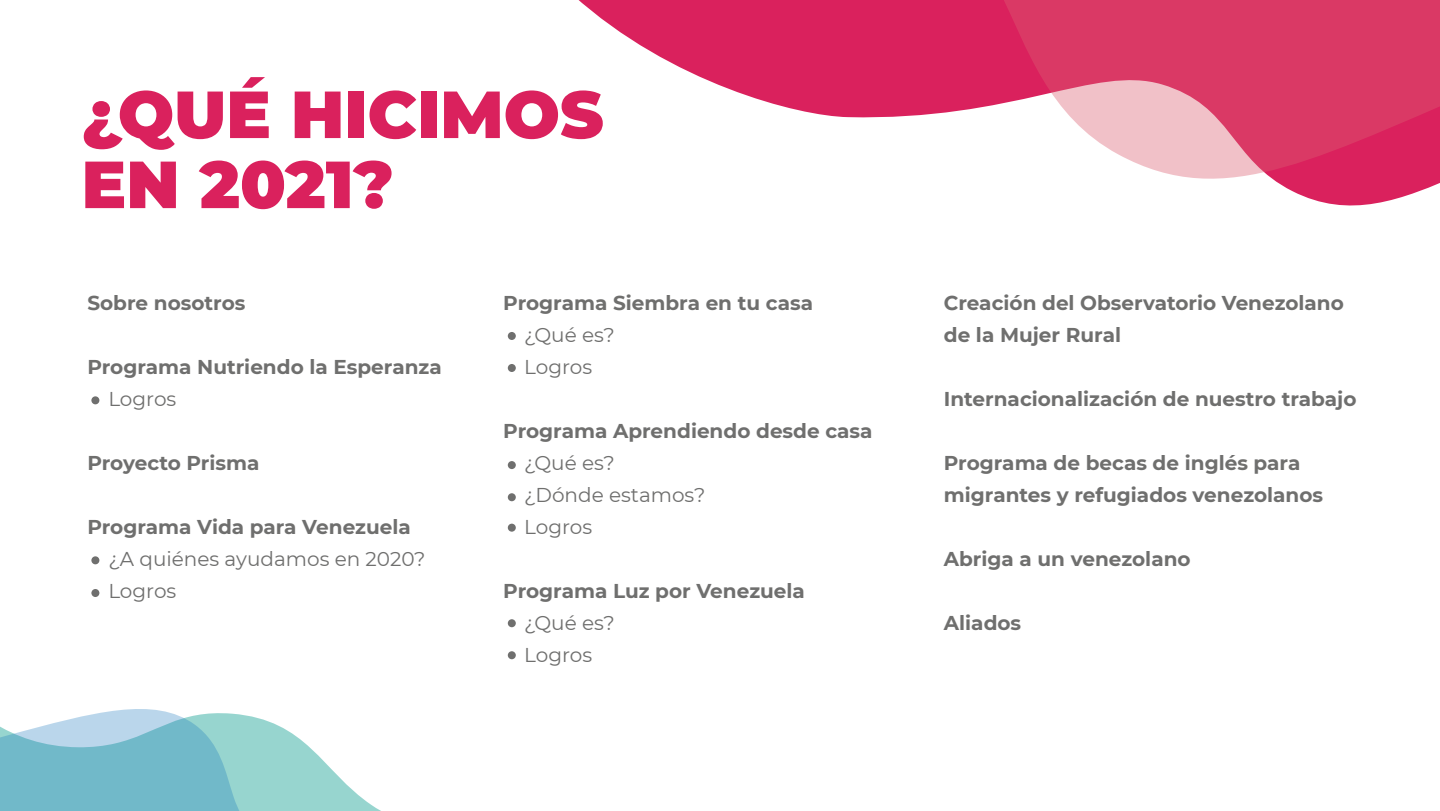
<style>
.page{position:relative;width:1440px;height:811px;background:#fff}
.page>*{position:absolute;margin:0;border:0;box-sizing:border-box;transform-origin:0 0}
.t1{font:900 66.4px/70px "Montserrat";color:#da215d}
.t2{font:700 20px/32px "Montserrat";color:#6f6f6e}
.t3{font:20px/32px "Montserrat";color:#6f6f6e}
</style>
<div class="page">
<svg style="left:578px;top:0;width:862px;height:206px"></svg>
<svg style="left:743px;top:0;width:697px;height:179px"></svg>
<svg style="left:0;top:709px;width:381px;height:102px"></svg>
<div style="left:91px;top:396px;width:8px;height:8px;background:#6f6f6e;border-radius:50%"></div>
<div style="left:91px;top:556px;width:8px;height:8px;background:#6f6f6e;border-radius:50%"></div>
<div style="left:508px;top:332px;width:8px;height:8px;background:#6f6f6e;border-radius:50%"></div>
<div style="left:508px;top:364px;width:8px;height:8px;background:#6f6f6e;border-radius:50%"></div>
<div style="left:508px;top:619px;width:8px;height:8px;background:#6f6f6e;border-radius:50%"></div>
<div style="left:508px;top:651px;width:8px;height:8px;background:#6f6f6e;border-radius:50%"></div>
<div style="left:508px;top:461px;width:8px;height:8px;background:#6f6f6e;border-radius:50%"></div>
<div style="left:508px;top:493px;width:8px;height:8px;background:#6f6f6e;border-radius:50%"></div>
<div style="left:508px;top:523px;width:8px;height:8px;background:#6f6f6e;border-radius:50%"></div>
<div style="left:91px;top:589px;width:8px;height:8px;background:#6f6f6e;border-radius:50%"></div>
<h1 class="t1" style="left:82px;top:75px;width:524px">¿QUÉ HICIMOS<br>EN 2021?</h1>
<p class="t2" style="left:87px;top:286px;width:160px">Sobre nosotros</p>
<p class="t2" style="left:87px;top:350px;width:356px">Programa Nutriendo la Esperanza</p>
<p class="t3" style="left:108px;top:382px;width:69px">Logros</p>
<p class="t2" style="left:87px;top:446px;width:173px">Proyecto Prisma</p>
<p class="t2" style="left:87px;top:510px;width:325px">Programa Vida para Venezuela</p>
<p class="t3" style="left:108px;top:542px;width:319px">¿A quiénes ayudamos en 2020?<br>Logros</p>
<p class="t2" style="left:503px;top:286px;width:311px">Programa Siembra en tu casa</p>
<p class="t3" style="left:524px;top:318px;width:92px">¿Qué es?<br>Logros</p>
<p class="t2" style="left:503px;top:414px;width:371px">Programa Aprendiendo desde casa</p>
<p class="t3" style="left:524px;top:446px;width:183px">¿Qué es?<br>¿Dónde estamos?<br>Logros</p>
<p class="t2" style="left:503px;top:574px;width:303px">Programa Luz por Venezuela</p>
<p class="t3" style="left:524px;top:606px;width:92px">¿Qué es?<br>Logros</p>
<p class="t2" style="left:944px;top:286px;width:402px">Creación del Observatorio Venezolano de la Mujer Rural</p>
<p class="t2" style="left:944px;top:382px;width:414px">Internacionalización de nuestro trabajo</p>
<p class="t2" style="left:944px;top:446px;width:381px">Programa de becas de inglés para migrantes y refugiados venezolanos</p>
<p class="t2" style="left:944px;top:542px;width:248px">Abriga a un venezolano</p>
<p class="t2" style="left:944px;top:606px;width:79px">Aliados</p>
</div>
